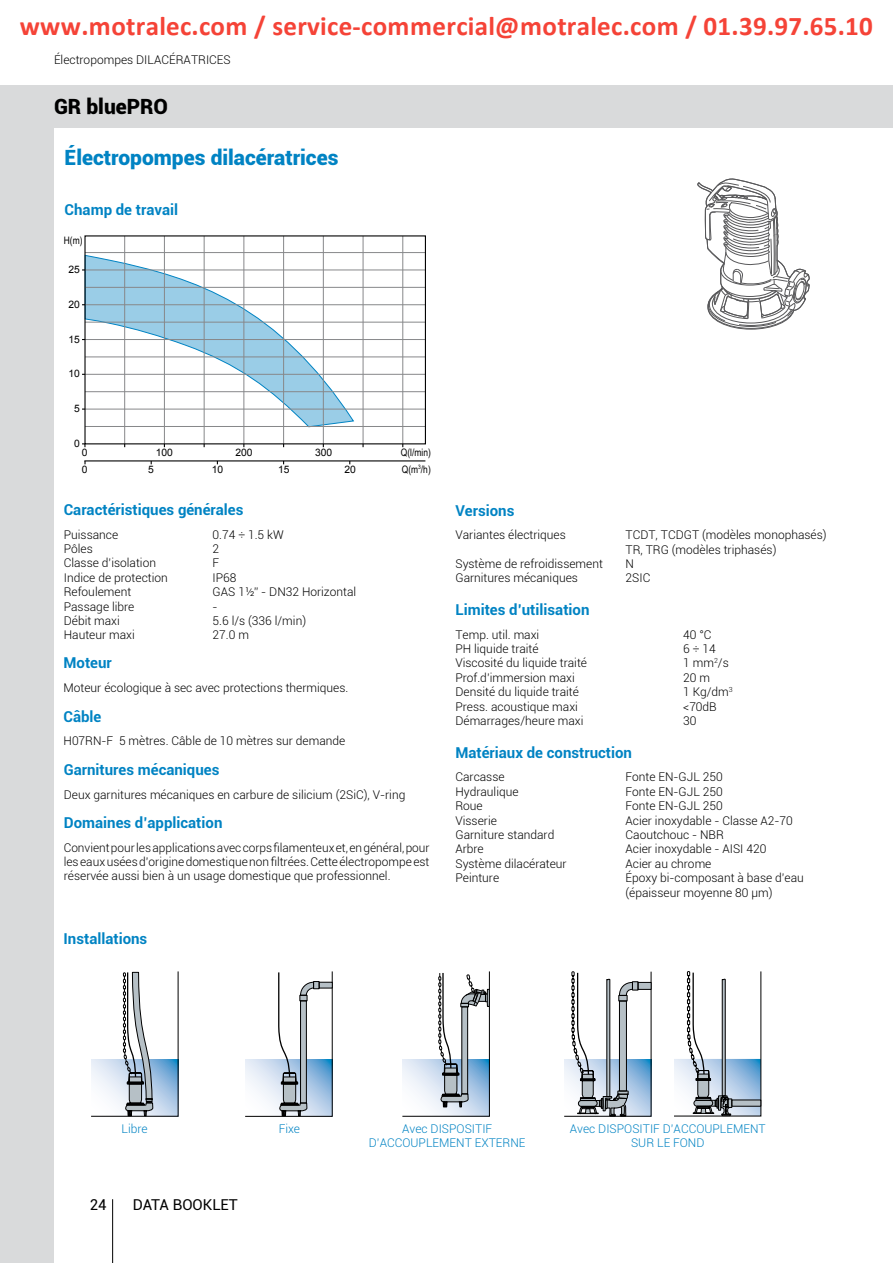
<style>
.page{position:relative;width:893px;height:1263px;background:#fff}
.page>*{position:absolute;margin:0;border:0;box-sizing:border-box;transform-origin:0 0}
.t1{font:700 27px "Calibri";color:#f54337}
.t2{font:900 21px "Roboto";color:#0083c3}
.t3{font:900 21px "Roboto";color:#000}
.t4{font:700 15px "Roboto";color:#0083c3}
.t5{font:15px "Roboto";color:#000}
.t6{font:300 12px/14.4px "Roboto";color:#000}
.t7{font:300 12px/14.4px "Roboto";color:#0083c3;text-align:center}
.t8{font:10.35px "Arial";color:#000}
.t9{font:10.35px/16.4px "Arial Narrow";color:#000}
</style>
<div class="page">
<hr style="left:112px;top:1199px;width:1px;height:64px;background:#000">
<div style="left:0;top:106px;width:54px;height:1157px;background:#d9dadb"></div>
<div style="left:0;top:85px;width:893px;height:43px;background:#d9dadb"></div>
<svg style="left:245px;top:971px;width:88px;height:146px"></svg>
<svg style="left:402px;top:971px;width:88px;height:146px"></svg>
<svg style="left:564px;top:971px;width:88px;height:146px"></svg>
<svg style="left:674px;top:971px;width:87px;height:146px"></svg>
<svg style="left:91px;top:971px;width:88px;height:146px"></svg>
<svg style="left:86px;top:254px;width:269px;height:172px"></svg>
<hr style="left:84px;top:460px;width:341px;height:1px;background:#000">
<hr style="left:243px;top:236px;width:1px;height:208px;background:#87888a">
<hr style="left:283px;top:236px;width:1px;height:208px;background:#87888a">
<hr style="left:323px;top:236px;width:1px;height:208px;background:#87888a">
<hr style="left:363px;top:236px;width:1px;height:208px;background:#87888a">
<hr style="left:402px;top:236px;width:1px;height:208px;background:#87888a">
<hr style="left:85px;top:357px;width:340px;height:1px;background:#87888a">
<hr style="left:85px;top:339px;width:340px;height:1px;background:#87888a">
<hr style="left:85px;top:322px;width:340px;height:1px;background:#87888a">
<hr style="left:124px;top:236px;width:1px;height:208px;background:#87888a">
<hr style="left:164px;top:236px;width:1px;height:208px;background:#87888a">
<hr style="left:204px;top:236px;width:1px;height:208px;background:#87888a">
<hr style="left:85px;top:409px;width:340px;height:1px;background:#87888a">
<hr style="left:85px;top:391px;width:340px;height:1px;background:#87888a">
<hr style="left:85px;top:426px;width:340px;height:1px;background:#87888a">
<hr style="left:85px;top:304px;width:340px;height:1px;background:#87888a">
<hr style="left:85px;top:374px;width:340px;height:1px;background:#87888a">
<hr style="left:85px;top:287px;width:340px;height:1px;background:#87888a">
<hr style="left:85px;top:270px;width:340px;height:1px;background:#87888a">
<hr style="left:85px;top:252px;width:340px;height:1px;background:#87888a">
<svg style="left:697px;top:179px;width:113px;height:151px"></svg>
<h1 class="t1" style="left:20px;top:15px;width:855px">www.motralec.com / service-commercial@motralec.com / 01.39.97.65.10</h1>
<p class="t6" style="left:54px;top:52px;width:178px">Électropompes DILACÉRATRICES</p>
<h2 class="t3" style="left:54px;top:92px;width:116px">GR bluePRO</h2>
<h2 class="t2" style="left:65px;top:142px;width:275px">Électropompes dilacératrices</h2>
<p class="t4" style="left:65px;top:200px;width:115px">Champ de travail</p>
<p class="t9" style="left:64px;top:232px;width:20px">H(m)</p>
<p class="t8" style="left:68px;top:263px;width:13px">25</p>
<p class="t8" style="left:68px;top:297px;width:13px">20</p>
<p class="t8" style="left:68px;top:332px;width:13px">15</p>
<p class="t8" style="left:68px;top:367px;width:13px">10</p>
<p class="t8" style="left:74px;top:401px;width:7px">5</p>
<p class="t8" style="left:74px;top:436px;width:7px">0</p>
<p class="t8" style="left:82px;top:446px;width:7px">0</p>
<p class="t8" style="left:156px;top:446px;width:19px">100</p>
<p class="t8" style="left:235px;top:446px;width:19px">200</p>
<p class="t8" style="left:315px;top:446px;width:19px">300</p>
<p class="t8" style="left:82px;top:462px;width:7px">0</p>
<p class="t8" style="left:148px;top:462px;width:7px">5</p>
<p class="t8" style="left:212px;top:462px;width:13px">10</p>
<p class="t8" style="left:278px;top:462px;width:13px">15</p>
<p class="t8" style="left:344px;top:462px;width:13px">20</p>
<p class="t4" style="left:64px;top:499px;width:181px">Caractéristiques générales</p>
<p class="t6" style="left:64px;top:527px;width:56px">Puissance</p>
<p class="t6" style="left:213px;top:527px;width:73px">0.74 ÷ 1.5 kW</p>
<p class="t6" style="left:64px;top:541px;width:31px">Pôles</p>
<p class="t6" style="left:213px;top:541px;width:8px">2</p>
<p class="t6" style="left:64px;top:555px;width:94px">Classe d’isolation</p>
<p class="t6" style="left:213px;top:555px;width:8px">F</p>
<p class="t6" style="left:64px;top:570px;width:106px">Indice de protection</p>
<p class="t6" style="left:213px;top:570px;width:25px">IP68</p>
<p class="t6" style="left:64px;top:584px;width:69px">Refoulement</p>
<p class="t6" style="left:213px;top:584px;width:145px">GAS 1½” - DN32 Horizontal</p>
<p class="t6" style="left:64px;top:599px;width:72px">Passage libre</p>
<p class="t6" style="left:213px;top:599px;width:7px">-</p>
<p class="t6" style="left:64px;top:613px;width:58px">Débit maxi</p>
<p class="t6" style="left:213px;top:613px;width:95px">5.6 l/s (336 l/min)</p>
<p class="t6" style="left:64px;top:627px;width:72px">Hauteur maxi</p>
<p class="t6" style="left:213px;top:627px;width:38px">27.0 m</p>
<p class="t4" style="left:64px;top:652px;width:50px">Moteur</p>
<p class="t6" style="left:64px;top:680px;width:286px">Moteur écologique à sec avec protections thermiques.</p>
<p class="t4" style="left:64px;top:706px;width:39px">Câble</p>
<p class="t6" style="left:64px;top:733px;width:283px">H07RN-F 5 mètres. Câble de 10 mètres sur demande</p>
<p class="t9" style="left:401px;top:444px;width:31px">Q(l/min)<br>Q(m<sup>3</sup>/h)</p>
<p class="t4" style="left:64px;top:759px;width:157px">Garnitures mécaniques</p>
<p class="t6" style="left:64px;top:787px;width:343px">Deux garnitures mécaniques en carbure de silicium (2SiC), V-ring</p>
<p class="t4" style="left:64px;top:812px;width:160px">Domaines d’application</p>
<p class="t6" style="left:64px;top:840px;width:367px;text-align:justify">Convientpourlesapplicationsaveccorpsfilamenteuxet,engénéral,pour leseauxuséesd’originedomestiquenonfiltrées.Cetteélectropompeest réservée aussi bien à un usage domestique que professionnel.</p>
<p class="t4" style="left:64px;top:928px;width:85px">Installations</p>
<p class="t4" style="left:455px;top:500px;width:61px">Versions</p>
<p class="t6" style="left:455px;top:527px;width:112px">Variantes électriques</p>
<p class="t6" style="left:625px;top:527px;width:203px">TCDT, TCDGT (modèles monophasés)<br>TR, TRG (modèles triphasés)</p>
<p class="t6" style="left:455px;top:556px;width:149px">Système de refroidissement</p>
<p class="t6" style="left:625px;top:556px;width:10px">N</p>
<p class="t6" style="left:455px;top:570px;width:124px">Garnitures mécaniques</p>
<p class="t6" style="left:625px;top:570px;width:26px">2SIC</p>
<p class="t4" style="left:455px;top:599px;width:136px">Limites d’utilisation</p>
<p class="t6" style="left:455px;top:627px;width:133px">Temp. util. maxi<br>PH liquide traité<br>Viscosité du liquide traité<br>Prof.d’immersion maxi<br>Densité du liquide traité<br>Press. acoustique maxi<br>Démarrages/heure maxi</p>
<p class="t4" style="left:455px;top:742px;width:178px">Matériaux de construction</p>
<p class="t6" style="left:455px;top:769px;width:51px">Carcasse</p>
<p class="t6" style="left:625px;top:769px;width:99px">Fonte EN-GJL 250</p>
<p class="t6" style="left:455px;top:784px;width:65px">Hydraulique</p>
<p class="t6" style="left:625px;top:784px;width:99px">Fonte EN-GJL 250</p>
<p class="t6" style="left:455px;top:798px;width:29px">Roue</p>
<p class="t6" style="left:625px;top:798px;width:99px">Fonte EN-GJL 250</p>
<p class="t6" style="left:455px;top:813px;width:43px">Visserie</p>
<p class="t6" style="left:625px;top:813px;width:169px">Acier inoxydable - Classe A2-70</p>
<p class="t6" style="left:455px;top:827px;width:100px">Garniture standard</p>
<p class="t6" style="left:625px;top:827px;width:100px">Caoutchouc - NBR</p>
<p class="t6" style="left:455px;top:841px;width:30px">Arbre</p>
<p class="t6" style="left:625px;top:841px;width:142px">Acier inoxydable - AISI 420</p>
<p class="t6" style="left:455px;top:856px;width:113px">Système dilacérateur</p>
<p class="t6" style="left:625px;top:856px;width:87px">Acier au chrome</p>
<p class="t6" style="left:455px;top:870px;width:45px">Peinture</p>
<p class="t6" style="left:625px;top:870px;width:180px">Époxy bi-composant à base d’eau (épaisseur moyenne 80 µm)</p>
<p class="t6" style="left:683px;top:627px;width:51px">40 °C<br>6÷14<br>1 mm<sup>2</sup>/s<br>20 m<br>1 Kg/dm<sup>3 </sup>&lt;70dB<br>30</p>
<p class="t7" style="left:122px;top:1121px;width:28px">Libre</p>
<p class="t7" style="left:279px;top:1121px;width:23px">Fixe</p>
<p class="t5" style="left:90px;top:1194px;width:18px">24</p>
<p class="t5" style="left:133px;top:1194px;width:107px">DATA BOOKLET</p>
<p class="t7" style="left:369px;top:1121px;width:158px">Avec DISPOSITIF<br>D’ACCOUPLEMENT EXTERNE</p>
<p class="t7" style="left:570px;top:1121px;width:197px">Avec DISPOSITIF D’ACCOUPLEMENT<br>SUR LE FOND</p>
</div>
